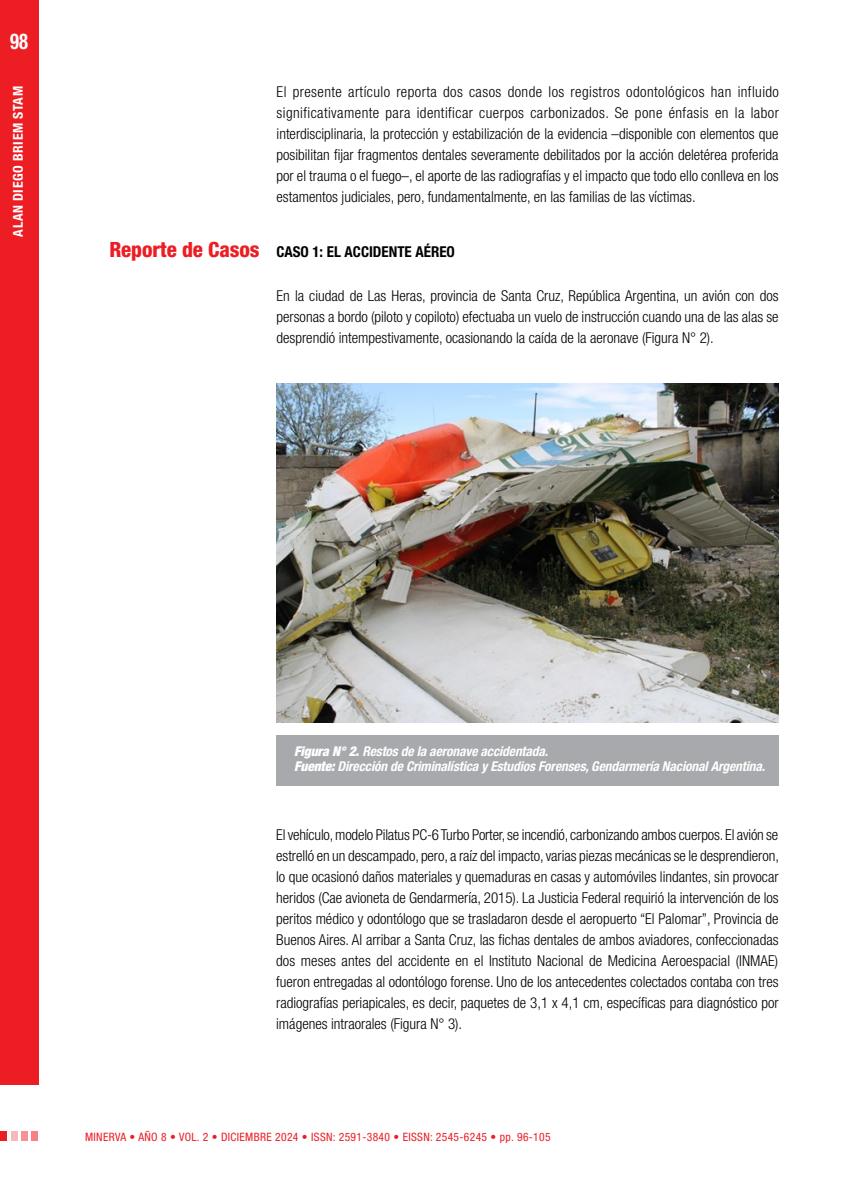
<style>
.page{position:relative;width:851px;height:1191px;background:#fff}
.page>*{position:absolute;margin:0;border:0;box-sizing:border-box;transform-origin:0 0}
.t1{font:700 condensed 21.75px "Helvetica Neue LT Std";color:#fff;scale:.85 1}
._00-SUBTI-1_MARGEN{font:800 condensed 21px "Helvetica Neue LT Std";letter-spacing:-.005em;color:#ed1d24}
._00-TEXTO_GENERAL{font:300 condensed 15px/21px "Helvetica Neue LT Std";color:#000;text-align:justify}
._000-subtitulo_2_ok{font:700 condensed 15px "Helvetica Neue LT Std";color:#000}
._00-EPIGRAFE{font:italic 700 condensed 13.5px/15px "Helvetica Neue LT Std";letter-spacing:-.01em;color:#fff}
.t2{font:700 condensed 13.5px "Helvetica Neue LT Std";letter-spacing:.04em;color:#fff}
.t3{font:condensed 11.55px "Helvetica Neue LT Std";letter-spacing:.03em;color:#ed1d24}
.s1{font-weight:900}
</style>
<div class="page">
<div style="left:0;top:0;width:38px;height:1084px;background:#ed1d24"></div>
<div style="left:21px;top:1131px;width:7px;height:10px;background:#f69296"></div>
<div style="left:11px;top:1131px;width:7px;height:10px;background:#f9b8bb"></div>
<div style="left:0;top:1131px;width:7px;height:10px;background:#ed1d24"></div>
<div style="left:32px;top:1131px;width:6px;height:10px;background:#f58286"></div>
<img style="left:276px;top:384px;width:502px;height:338px">
<div style="left:276px;top:735px;width:502px;height:51px;background:#a7a9ac"></div>
<h1 class="t1" style="left:10px;top:28px;width:23px">98</h1>
<p class="t2" style="left:10px;top:237px;width:152px;rotate:-90deg">ALAN DIEGO BRIEM STAM</p>
<p class="_00-SUBTI-1_MARGEN" style="left:109px;top:237px;width:152px">Reporte de Casos</p>
<p class="_00-TEXTO_GENERAL" style="left:276px;top:81px;width:504px">El presente artículo reporta dos casos donde los registros odontológicos han influido significativamente para identificar cuerpos carbonizados. Se pone énfasis en la labor interdisciplinaria, la protección y estabilización de la evidencia –disponible con elementos que posibilitan fijar fragmentos dentales severamente debilitados por la acción deletérea proferida por el trauma o el fuego–, el aporte de las radiografías y el impacto que todo ello conlleva en los estamentos judiciales, pero, fundamentalmente, en las familias de las víctimas.</p>
<p class="_000-subtitulo_2_ok" style="left:276px;top:242px;width:180px">CASO 1: EL ACCIDENTE AÉREO</p>
<p class="_00-TEXTO_GENERAL" style="left:276px;top:285px;width:503px">En la ciudad de Las Heras, provincia de Santa Cruz, República Argentina, un avión con dos personas a bordo (piloto y copiloto) efectuaba un vuelo de instrucción cuando una de las alas se desprendió intempestivamente, ocasionando la caída de la aeronave (Figura N° 2).</p>
<p class="_00-EPIGRAFE" style="left:294px;top:744px;width:472px"><span class="s1">Figura N° 2.</span> Restos de la aeronave accidentada.<br><span class="s1">Fuente:</span> Dirección de Criminalística y Estudios Forenses, Gendarmería Nacional Argentina.</p>
<p class="_00-TEXTO_GENERAL" style="left:276px;top:824px;width:504px">El vehículo, modelo Pilatus PC-6 Turbo Porter, se incendió, carbonizando ambos cuerpos. El avión se estrelló en un descampado, pero, a raíz del impacto, varias piezas mecánicas se le desprendieron, lo que ocasionó daños materiales y quemaduras en casas y automóviles lindantes, sin provocar heridos (Cae avioneta de Gendarmería, 2015). La Justicia Federal requirió la intervención de los peritos médico y odontólogo que se trasladaron desde el aeropuerto “El Palomar”, Provincia de Buenos Aires. Al arribar a Santa Cruz, las fichas dentales de ambos aviadores, confeccionadas dos meses antes del accidente en el Instituto Nacional de Medicina Aeroespacial (INMAE) fueron entregadas al odontólogo forense. Uno de los antecedentes colectados contaba con tres radiografías periapicales, es decir, paquetes de 3,1 x 4,1 cm, específicas para diagnóstico por imágenes intraorales (Figura N° 3).</p>
<p class="t3" style="left:85px;top:1130px;width:467px">MINERVA • AÑO 8 • VOL. 2 • DICIEMBRE 2024 • ISSN: 2591-3840 • EISSN: 2545-6245 • pp. 96-105</p>
</div>
